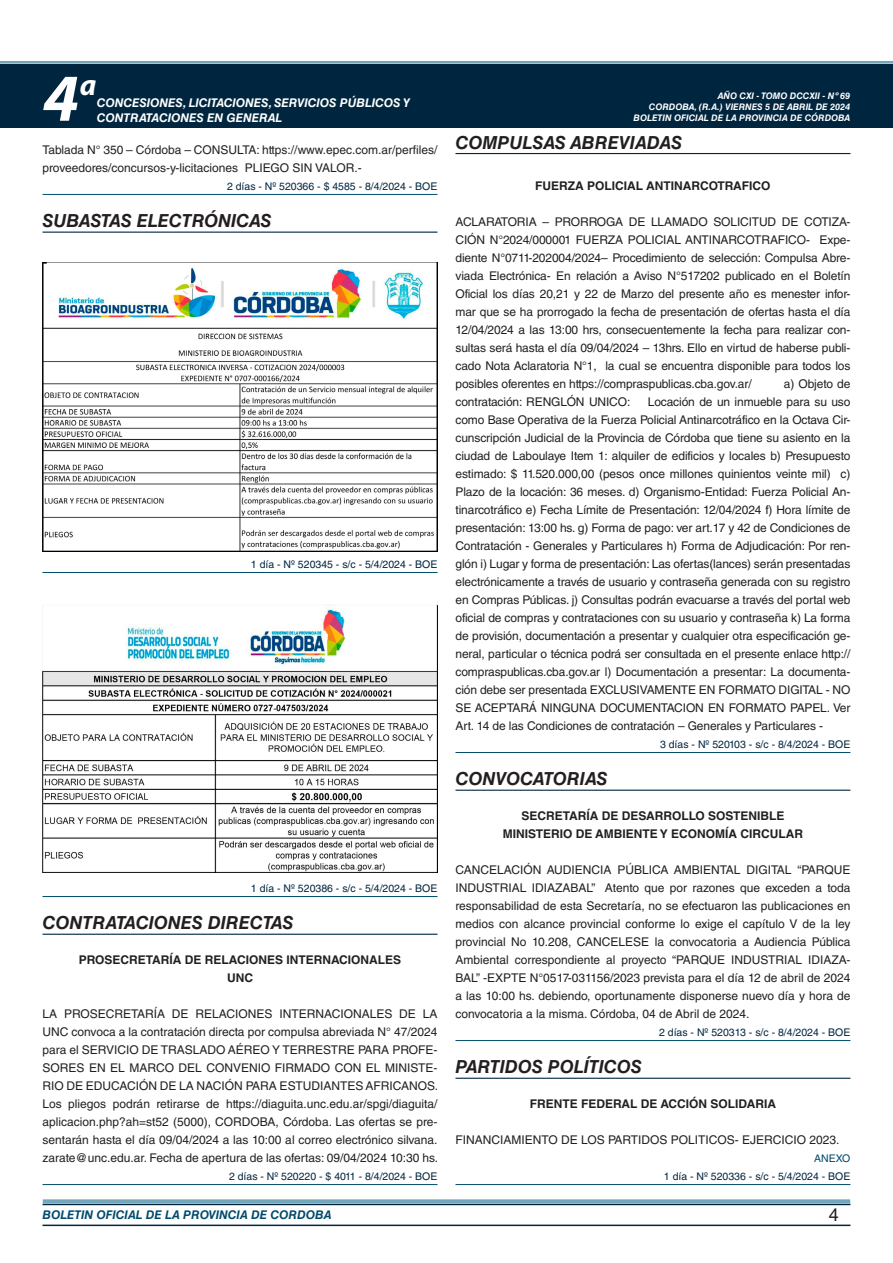
<style>
.page{position:relative;width:893px;height:1263px;background:#fff}
.page>*{position:absolute;margin:0;border:0;box-sizing:border-box;transform-origin:0 0}
.t1{font:italic 700 67.5px "Myriad Pro";color:#fff}
.t2{font:italic 700 30px "Myriad Pro";color:#fff}
.NOMBRE_DE_MINISTERIO{font:italic 700 18px "Helvetica LT Std";color:#231f20}
.t3{font:18px "Helvetica LT Std";color:#231f20}
.TEXTO_BASE{font:12px/18px "Helvetica LT Std";color:#231f20;text-align:justify}
.RESUELVE{font:700 12px "Helvetica LT Std";color:#231f20}
.t4{font:italic 700 12px/14.4px "Helvetica LT Std";color:#fff}
.t5{font:italic 700 12px "Helvetica LT Std";color:#004b6c}
.FECHA_DE_VENCIMIENTO{font:10.5px "Helvetica LT Std";color:#00263f}
.ANEXO{font:10.5px "Helvetica LT Std";color:#004b6c}
.t6{font:italic 700 9px/10.8px "Helvetica LT Std";color:#fff;text-align:right}
</style>
<div class="page">
<div style="left:0;top:61px;width:893px;height:6px;background:#fff;opacity:.75"></div>
<hr style="left:43px;top:1224px;width:807px;height:2px;background:#00263f">
<div style="left:42px;top:1198px;width:809px;height:8px;background:#fff;opacity:.75"></div>
<div style="left:0;top:64px;width:893px;height:64px;background:#00263f"></div>
<hr style="left:43px;top:194px;width:394px;height:1px;background:#004b6c">
<hr style="left:43px;top:232px;width:394px;height:1px;background:#00263f">
<hr style="left:43px;top:572px;width:394px;height:1px;background:#004b6c">
<hr style="left:43px;top:896px;width:394px;height:1px;background:#004b6c">
<hr style="left:43px;top:934px;width:394px;height:1px;background:#00263f">
<hr style="left:43px;top:1184px;width:394px;height:1px;background:#004b6c">
<img style="left:43px;top:263px;width:394px;height:288px">
<img style="left:43px;top:605px;width:394px;height:268px">
<hr style="left:455px;top:153px;width:395px;height:1px;background:#00263f">
<hr style="left:455px;top:752px;width:395px;height:1px;background:#004b6c">
<hr style="left:455px;top:790px;width:395px;height:1px;background:#00263f">
<hr style="left:455px;top:1040px;width:395px;height:1px;background:#004b6c">
<hr style="left:455px;top:1078px;width:395px;height:1px;background:#00263f">
<hr style="left:455px;top:1184px;width:395px;height:1px;background:#004b6c">
<h1 class="t1" style="left:43px;top:54px;width:38px">4</h1>
<h2 class="t2" style="left:80px;top:66px;width:18px">a</h2>
<p class="t4" style="left:97px;top:96px;width:315px">CONCESIONES, LICITACIONES, SERVICIOS PÚBLICOS Y<br>CONTRATACIONES EN GENERAL</p>
<p class="TEXTO_BASE" style="left:43px;top:141px;width:396px">Tablada N° 350 – Córdoba – CONSULTA: https://www.epec.com.ar/perfiles/ proveedores/concursos-y-licitaciones PLIEGO SIN VALOR.-</p>
<p class="FECHA_DE_VENCIMIENTO" style="left:227px;top:180px;width:212px">2 días - Nº 520366 - $ 4585 - 8/4/2024 - BOE</p>
<p class="NOMBRE_DE_MINISTERIO" style="left:43px;top:210px;width:230px">SUBASTAS ELECTRÓNICAS</p>
<p class="FECHA_DE_VENCIMIENTO" style="left:251px;top:558px;width:188px">1 día - Nº 520345 - s/c - 5/4/2024 - BOE</p>
<p class="FECHA_DE_VENCIMIENTO" style="left:251px;top:882px;width:188px">1 día - Nº 520386 - s/c - 5/4/2024 - BOE</p>
<p class="NOMBRE_DE_MINISTERIO" style="left:43px;top:912px;width:252px">CONTRATACIONES DIRECTAS</p>
<p class="RESUELVE" style="left:79px;top:952px;width:324px">PROSECRETARÍA DE RELACIONES INTERNACIONALES</p>
<p class="RESUELVE" style="left:227px;top:970px;width:27px">UNC</p>
<p class="TEXTO_BASE" style="left:43px;top:1005px;width:397px">LA PROSECRETARÍA DE RELACIONES INTERNACIONALES DE LA UNC convoca a la contratación directa por compulsa abreviada N° 47/2024 para el SERVICIO DE TRASLADO AÉREO Y TERRESTRE PARA PROFE-SORES EN EL MARCO DEL CONVENIO FIRMADO CON EL MINISTE-RIO DE EDUCACIÓN DE LA NACIÓN PARA ESTUDIANTES AFRICANOS.<br>Los pliegos podrán retirarse de https://diaguita.unc.edu.ar/spgi/diaguita/ aplicacion.php?ah=st52 (5000), CORDOBA, Córdoba. Las ofertas se pre&shy;sentarán hasta el día 09/04/2024 a las 10:00 al correo electrónico silvana. zarate@unc.edu.ar. Fecha de apertura de las ofertas: 09/04/2024 10:30 hs.</p>
<p class="FECHA_DE_VENCIMIENTO" style="left:229px;top:1170px;width:210px">2 días - Nº 520220 - $ 4011 - 8/4/2024 - BOE</p>
<p class="t6" style="left:649px;top:91px;width:203px">AÑO CXI - TOMO DCCXII - Nº 69<br>CORDOBA, (R.A.) VIERNES 5 DE ABRIL DE 2024</p>
<p class="t6" style="left:634px;top:112px;width:218px">BOLETIN OFICIAL DE LA PROVINCIA DE CÓRDOBA</p>
<p class="NOMBRE_DE_MINISTERIO" style="left:455px;top:131px;width:228px">COMPULSAS ABREVIADAS</p>
<p class="RESUELVE" style="left:535px;top:178px;width:237px">FUERZA POLICIAL ANTINARCOTRAFICO</p>
<p class="TEXTO_BASE" style="left:455px;top:213px;width:396px">ACLARATORIA – PRORROGA DE LLAMADO SOLICITUD DE COTIZA-CIÓN N°2024/000001 FUERZA POLICIAL ANTINARCOTRAFICO- Expe&shy;diente N°0711-202004/2024– Procedimiento de selección: Compulsa Abre&shy;viada Electrónica- En relación a Aviso N°517202 publicado en el Boletín Oficial los días 20,21 y 22 de Marzo del presente año es menester infor&shy;mar que se ha prorrogado la fecha de presentación de ofertas hasta el día 12/04/2024 a las 13:00 hrs, consecuentemente la fecha para realizar con&shy;sultas será hasta el día 09/04/2024 – 13hrs. Ello en virtud de haberse publi&shy;cado Nota Aclaratoria N°1, la cual se encuentra disponible para todos los posibles oferentes en https://compraspublicas.cba.gov.ar/</p>
<p class="TEXTO_BASE" style="left:784px;top:375px;width:68px">a) Objeto de</p>
<p class="TEXTO_BASE" style="left:455px;top:393px;width:176px">contratación: RENGLÓN UNICO:</p>
<p class="TEXTO_BASE" style="left:455px;top:393px;width:396px;text-indent:192px">Locación de un inmueble para su uso como Base Operativa de la Fuerza Policial Antinarcotráfico en la Octava Cir&shy;cunscripción Judicial de la Provincia de Córdoba que tiene su asiento en la ciudad de Laboulaye Item 1: alquiler de edificios y locales b) Presupuesto estimado: $ 11.520.000,00 (pesos once millones quinientos veinte mil) c)<br>Plazo de la locación: 36 meses. d) Organismo-Entidad: Fuerza Policial An&shy;tinarcotráfico e) Fecha Límite de Presentación: 12/04/2024 f) Hora límite de presentación: 13:00 hs. g) Forma de pago: ver art.17 y 42 de Condiciones de Contratación - Generales y Particulares h) Forma de Adjudicación: Por ren&shy;glón i) Lugar y forma de presentación: Las ofertas(lances) serán presentadas electrónicamente a través de usuario y contraseña generada con su registro en Compras Públicas. j) Consultas podrán evacuarse a través del portal web oficial de compras y contrataciones con su usuario y contraseña k) La forma de provisión, documentación a presentar y cualquier otra especificación ge&shy;neral, particular o técnica podrá ser consultada en el presente enlace http:// compraspublicas.cba.gov.ar l) Documentación a presentar: La documenta&shy;ción debe ser presentada EXCLUSIVAMENTE EN FORMATO DIGITAL - NO SE ACEPTARÁ NINGUNA DOCUMENTACION EN FORMATO PAPEL. Ver Art. 14 de las Condiciones de contratación – Generales y Particulares -</p>
<p class="FECHA_DE_VENCIMIENTO" style="left:660px;top:738px;width:192px">3 días - Nº 520103 - s/c - 8/4/2024 - BOE</p>
<p class="NOMBRE_DE_MINISTERIO" style="left:455px;top:768px;width:154px">CONVOCATORIAS</p>
<p class="RESUELVE" style="left:521px;top:808px;width:265px">SECRETARÍA DE DESARROLLO SOSTENIBLE</p>
<p class="RESUELVE" style="left:503px;top:826px;width:302px">MINISTERIO DE AMBIENTE Y ECONOMÍA CIRCULAR</p>
<p class="TEXTO_BASE" style="left:455px;top:861px;width:396px">CANCELACIÓN AUDIENCIA PÚBLICA AMBIENTAL DIGITAL “PARQUE INDUSTRIAL IDIAZABAL” Atento que por razones que exceden a toda responsabilidad de esta Secretaría, no se efectuaron las publicaciones en medios con alcance provincial conforme lo exige el capítulo V de la ley provincial No 10.208, CANCELESE la convocatoria a Audiencia Pública Ambiental correspondiente al proyecto “PARQUE INDUSTRIAL IDIAZA-BAL” -EXPTE N°0517-031156/2023 prevista para el día 12 de abril de 2024 a las 10:00 hs. debiendo, oportunamente disponerse nuevo día y hora de convocatoria a la misma. Córdoba, 04 de Abril de 2024.</p>
<p class="FECHA_DE_VENCIMIENTO" style="left:659px;top:1026px;width:193px">2 días - Nº 520313 - s/c - 8/4/2024 - BOE</p>
<p class="NOMBRE_DE_MINISTERIO" style="left:455px;top:1056px;width:188px">PARTIDOS POLÍTICOS</p>
<p class="RESUELVE" style="left:530px;top:1096px;width:248px">FRENTE FEDERAL DE ACCIÓN SOLIDARIA</p>
<p class="TEXTO_BASE" style="left:455px;top:1131px;width:385px">FINANCIAMIENTO DE LOS PARTIDOS POLITICOS- EJERCICIO 2023.</p>
<p class="ANEXO" style="left:814px;top:1152px;width:38px">ANEXO</p>
<p class="FECHA_DE_VENCIMIENTO" style="left:664px;top:1170px;width:188px">1 día - Nº 520336 - s/c - 5/4/2024 - BOE</p>
<p class="t5" style="left:43px;top:1208px;width:290px">BOLETIN OFICIAL DE LA PROVINCIA DE CORDOBA</p>
<h3 class="t3" style="left:829px;top:1204px;width:12px">4</h3>
</div>
